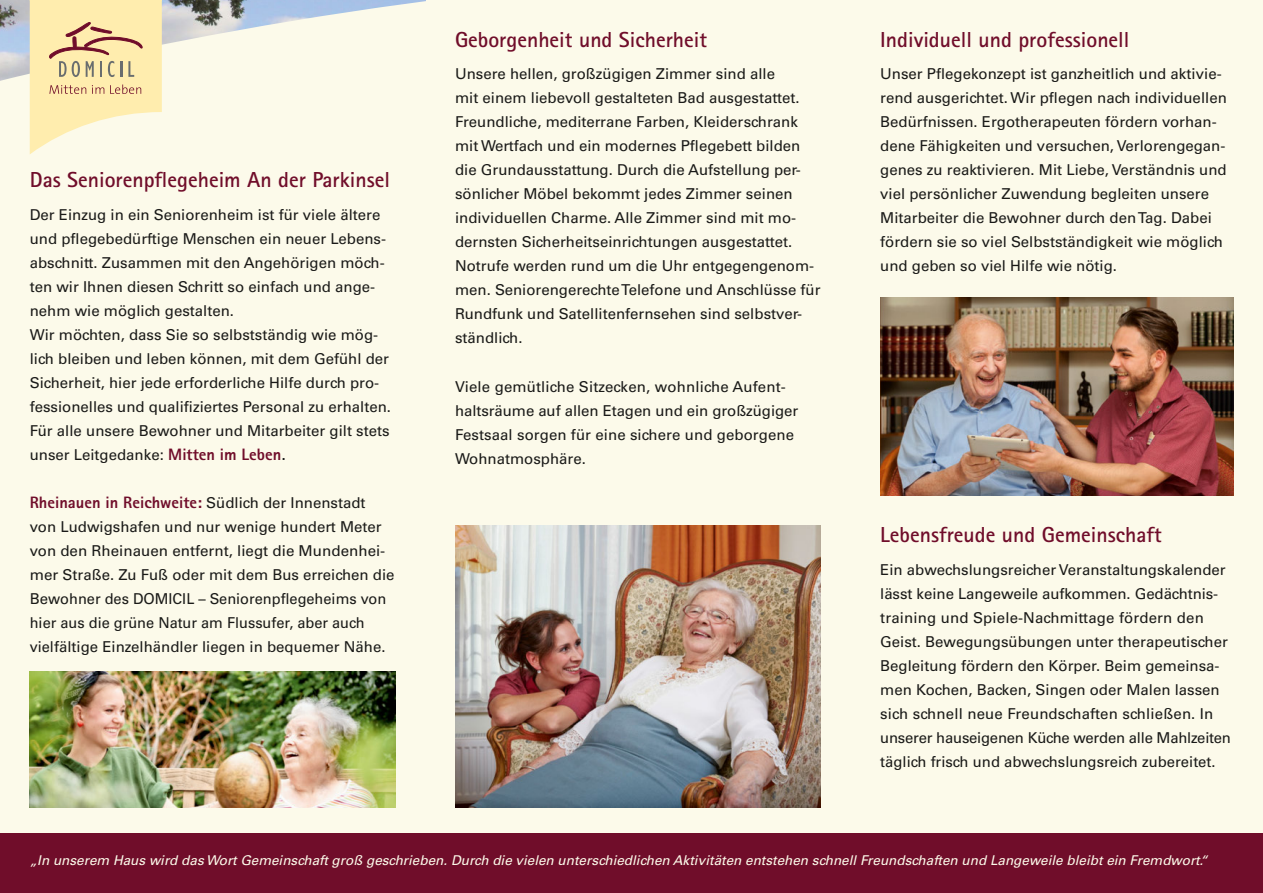
<style>
.page{position:relative;width:1263px;height:893px;background:#fcfaea}
.page>*{position:absolute;margin:0;border:0;box-sizing:border-box;transform-origin:0 0}
.Head{font:700 21.75px "Rotis Sans Serif";color:#700d2a}
.Copy{font:800 16.5px "Rotis Sans Serif";color:#700d2a}
.Copy-2{font:15px/24px "Univers LT";color:#1a1a18}
.t1{font:italic 13.5px "Univers LT";color:#fcfaea}
.s1{font-family:"Rotis Sans Serif";font-weight:800;font-size:16.5px;color:#700d2a}
.s2{font-size:16.5px}
.s3{font-family:"Univers LT";font-weight:400;font-size:15px;color:#1a1a18}
</style>
<div class="page">
<svg style="left:0;top:0;width:426px;height:154px"></svg>
<div style="left:0;top:833px;width:1263px;height:60px;background:#700d2a"></div>
<svg style="left:30px;top:0;width:132px;height:154px"></svg>
<img style="left:30px;top:672px;width:365px;height:136px">
<img style="left:455px;top:525px;width:366px;height:282px">
<img style="left:880px;top:297px;width:353px;height:199px">
<p class="Head" style="left:30px;top:166px;width:362px">Das Seniorenpflegeheim An der Parkinsel</p>
<p class="Copy-2" style="left:30px;top:203px;width:358px">Der Einzug in ein Seniorenheim ist für viele ältere und pflegebedürftige Menschen ein neuer Lebens&shy;abschnitt. Zusammen mit den Angehörigen möch&shy;ten wir Ihnen diesen Schritt so einfach und ange&shy;nehm wie möglich gestalten.</p>
<p class="Copy-2" style="left:30px;top:323px;width:363px">Wir möchten, dass Sie so selbstständig wie mög&shy;lich bleiben und leben können, mit dem Gefühl der Sicherheit, hier jede erforderliche Hilfe durch pro&shy;fessionelles und qualifiziertes Personal zu erhalten.<br>Für alle unsere Bewohner und Mitarbeiter gilt stets unser Leitgedanke: <span class="s1">Mitten im Leben</span><span class="s2">.</span></p>
<p class="Copy" style="left:30px;top:492px;width:337px">Rheinauen in Reichweite: <span class="s3">Südlich der Innenstadt</span></p>
<p class="Copy-2" style="left:30px;top:515px;width:366px">von Ludwigshafen und nur wenige hundert Meter von den Rheinauen entfernt, liegt die Mundenhei&shy;mer Straße. Zu Fuß oder mit dem Bus erreichen die Bewohner des DOMICIL – Seniorenpflegeheims von hier aus die grüne Natur am Flussufer, aber auch vielfältige Einzelhändler liegen in bequemer Nähe.</p>
<p class="Head" style="left:455px;top:26px;width:254px">Geborgenheit und Sicherheit</p>
<p class="Copy-2" style="left:455px;top:62px;width:367px">Unsere hellen, großzügigen Zimmer sind alle<br>mit einem liebevoll gestalteten Bad ausgestattet.<br>Freundliche, mediterrane Farben, Kleiderschrank mit Wertfach und ein modernes Pflegebett bilden die Grundausstattung. Durch die Aufstellung per&shy;sönlicher Möbel bekommt jedes Zimmer seinen individuellen Charme. Alle Zimmer sind mit mo&shy;dernsten Sicherheitseinrichtungen ausgestattet.<br>Notrufe werden rund um die Uhr entgegengenom&shy;men. Seniorengerechte Telefone und Anschlüsse für Rundfunk und Satellitenfernsehen sind selbstver&shy;ständlich.</p>
<p class="Copy-2" style="left:455px;top:374px;width:345px">Viele gemütliche Sitzecken, wohnliche Aufent&shy;haltsräume auf allen Etagen und ein großzügiger Festsaal sorgen für eine sichere und geborgene Wohnatmosphäre.</p>
<p class="Head" style="left:880px;top:26px;width:251px">Individuell und professionell</p>
<p class="Copy-2" style="left:880px;top:62px;width:348px">Unser Pflegekonzept ist ganzheitlich und aktivie&shy;rend ausgerichtet. Wir pflegen nach individuellen Bedürfnissen. Ergotherapeuten fördern vorhan&shy;dene Fähigkeiten und versuchen, Verlorengegan&shy;genes zu reaktivieren. Mit Liebe, Verständnis und viel persönlicher Zuwendung begleiten unsere Mitarbeiter die Bewohner durch den Tag. Dabei fördern sie so viel Selbstständigkeit wie möglich und geben so viel Hilfe wie nötig.</p>
<p class="Head" style="left:880px;top:521px;width:283px">Lebensfreude und Gemeinschaft</p>
<p class="Copy-2" style="left:880px;top:558px;width:352px">Ein abwechslungsreicher Veranstaltungskalender lässt keine Langeweile aufkommen. Gedächtnis&shy;training und Spiele-Nachmittage fördern den Geist. Bewegungsübungen unter therapeutischer Begleitung fördern den Körper. Beim gemeinsa&shy;men Kochen, Backen, Singen oder Malen lassen sich schnell neue Freundschaften schließen. In unserer hauseigenen Küche werden alle Mahlzeiten täglich frisch und abwechslungsreich zubereitet.</p>
<p class="t1" style="left:30px;top:852px;width:1179px">„In unserem Haus wird das Wort Gemeinschaft groß geschrieben. Durch die vielen unterschiedlichen Aktivitäten entstehen schnell Freundschaften und Langeweile bleibt ein Fremdwort.“</p>
</div>
